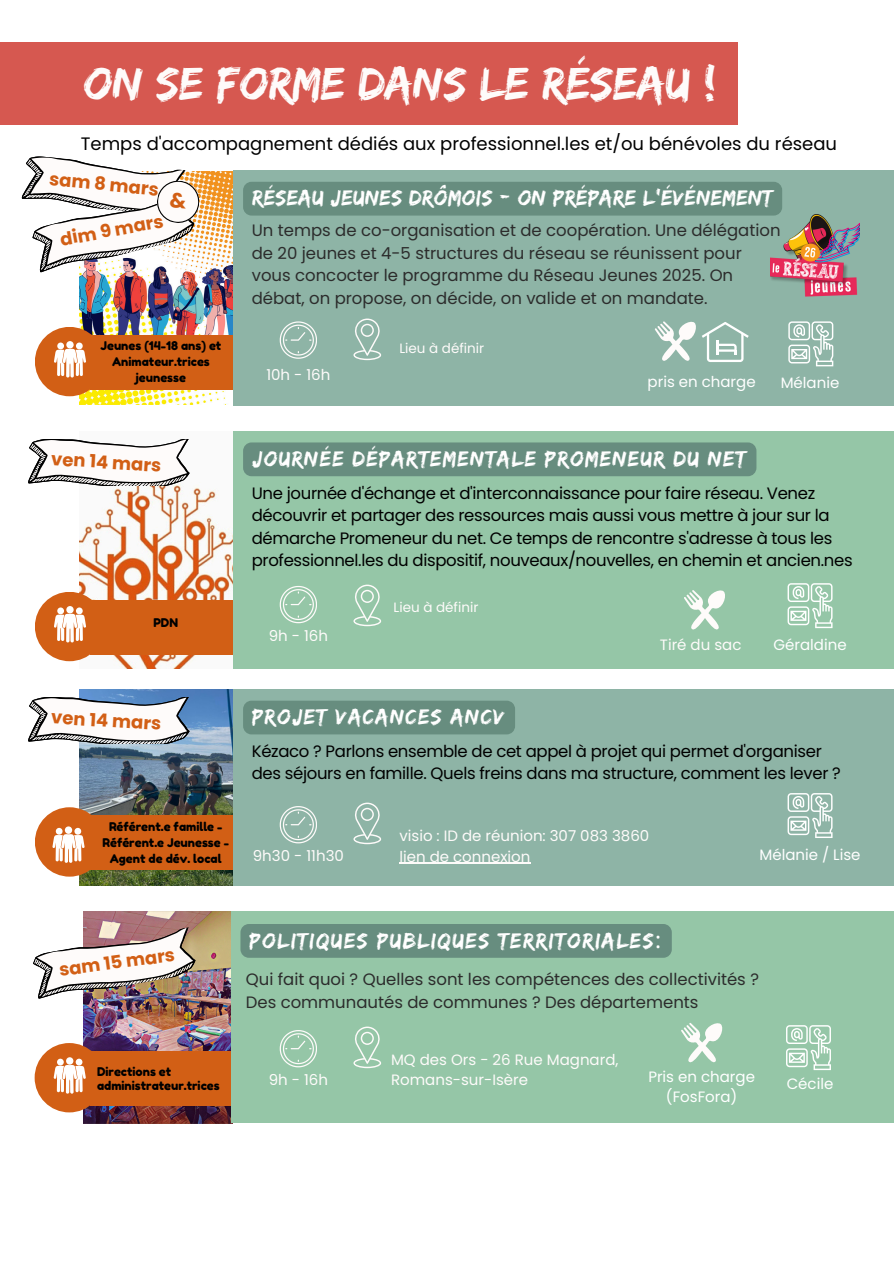
<style>
.page{position:relative;width:894px;height:1264px;background:#fff}
.page>*{position:absolute;margin:0;border:0;box-sizing:border-box;transform-origin:0 0}
.t1{font:48px "Edo";color:#fefbfa}
.t2{font:22.5px "Edo";letter-spacing:.06em;color:#fff}
.t3{font:22.5px "Edo";letter-spacing:.02em;color:#fff}
.t4{font:18px "Poppins";color:#000}
.t5{font:700 18px "Poppins";color:#d25f15}
.t6{font:16.5px/22.5px "Poppins";letter-spacing:-.02em;color:#000}
.t7{font:16.5px/22.5px "Poppins";color:#2c2c2c}
.t8{font:15px/20.2px "Poppins";color:#fefbfa}
.t9{font:15px/20.2px "Poppins";color:#fff;text-align:center}
.t10{font:13.5px "Poppins";color:#fefbfa}
.t11{font:12px/16px "Fredoka One";color:#000;text-align:center}
.s1{font-family:"Noto Sans"}
</style>
<div class="page">
<img style="left:80px;top:172px;width:153px;height:233px">
<div style="left:90px;top:335px;width:148px;height:54px;background:#d25f15"></div>
<img style="left:80px;top:472px;width:153px;height:196px">
<img style="left:80px;top:689px;width:153px;height:196px">
<div style="left:90px;top:600px;width:154px;height:54px;background:#d25f15"></div>
<div style="left:90px;top:815px;width:154px;height:54px;background:#d25f15"></div>
<div style="left:233px;top:170px;width:660px;height:236px;background:#8eb4a6"></div>
<div style="left:233px;top:431px;width:660px;height:238px;background:#95c6a7"></div>
<div style="left:233px;top:689px;width:660px;height:196px;background:#8eb4a6"></div>
<div style="left:35px;top:327px;width:69px;height:69px;background:#d25f15;border-radius:50%"></div>
<div style="left:35px;top:592px;width:69px;height:69px;background:#d25f15;border-radius:50%"></div>
<div style="left:35px;top:807px;width:69px;height:69px;background:#d25f15;border-radius:50%"></div>
<div style="left:66px;top:341px;width:8px;height:7px;background:#fff;border-radius:50%"></div>
<div style="left:57px;top:342px;width:7px;height:7px;background:#fff;border-radius:50%"></div>
<div style="left:76px;top:342px;width:7px;height:7px;background:#fff;border-radius:50%"></div>
<svg style="left:54px;top:348px;width:32px;height:29px"></svg>
<div style="left:66px;top:606px;width:8px;height:7px;background:#fff;border-radius:50%"></div>
<div style="left:57px;top:607px;width:7px;height:7px;background:#fff;border-radius:50%"></div>
<div style="left:76px;top:607px;width:7px;height:7px;background:#fff;border-radius:50%"></div>
<svg style="left:54px;top:613px;width:32px;height:29px"></svg>
<div style="left:65px;top:826px;width:7px;height:8px;background:#fff;border-radius:50%"></div>
<svg style="left:56px;top:827px;width:7px;height:7px"></svg>
<svg style="left:74px;top:827px;width:7px;height:7px"></svg>
<svg style="left:52px;top:834px;width:33px;height:28px"></svg>
<div style="left:0;top:42px;width:737px;height:83px;background:#d65850"></div>
<svg style="left:279px;top:321px;width:38px;height:37px"></svg>
<svg style="left:788px;top:321px;width:45px;height:45px"></svg>
<svg style="left:353px;top:802px;width:28px;height:42px"></svg>
<svg style="left:279px;top:586px;width:38px;height:37px"></svg>
<svg style="left:279px;top:806px;width:38px;height:37px"></svg>
<svg style="left:787px;top:583px;width:45px;height:45px"></svg>
<svg style="left:787px;top:793px;width:45px;height:45px"></svg>
<svg style="left:28px;top:439px;width:161px;height:46px"></svg>
<svg style="left:28px;top:697px;width:161px;height:47px"></svg>
<img style="left:83px;top:911px;width:150px;height:212px">
<div style="left:90px;top:1051px;width:154px;height:54px;background:#d25f15"></div>
<div style="left:35px;top:1043px;width:69px;height:69px;background:#d25f15;border-radius:50%"></div>
<div style="left:66px;top:1057px;width:7px;height:7px;background:#fff;border-radius:50%"></div>
<div style="left:57px;top:1058px;width:7px;height:7px;background:#fff;border-radius:50%"></div>
<div style="left:76px;top:1058px;width:6px;height:7px;background:#fff;border-radius:50%"></div>
<svg style="left:54px;top:1064px;width:32px;height:29px"></svg>
<div style="left:231px;top:911px;width:662px;height:211px;background:#95c6a7"></div>
<img style="left:33px;top:927px;width:165px;height:74px">
<svg style="left:353px;top:1026px;width:28px;height:42px"></svg>
<svg style="left:279px;top:1030px;width:38px;height:37px"></svg>
<svg style="left:681px;top:1023px;width:41px;height:39px"></svg>
<svg style="left:786px;top:1025px;width:44px;height:45px"></svg>
<svg style="left:655px;top:321px;width:40px;height:40px"></svg>
<svg style="left:702px;top:322px;width:46px;height:40px"></svg>
<svg style="left:684px;top:590px;width:40px;height:39px"></svg>
<img style="left:770px;top:215px;width:89px;height:82px">
<svg style="left:353px;top:318px;width:28px;height:42px"></svg>
<svg style="left:353px;top:584px;width:28px;height:42px"></svg>
<div style="left:243px;top:182px;width:539px;height:33px;background:#678d7f;border-radius:8px"></div>
<div style="left:243px;top:442px;width:513px;height:34px;background:#678d7f;border-radius:8px"></div>
<div style="left:243px;top:700px;width:272px;height:34px;background:#678d7f"></div>
<hr style="left:399px;top:862px;width:131px;height:1px;background:#fefbfa">
<div style="left:240px;top:924px;width:431px;height:33px;background:#678d7f;border-radius:8px"></div>
<svg style="left:21px;top:156px;width:179px;height:119px"></svg>
<h5 class="t1" style="left:83px;top:55px;width:634px">ON SE FORME DANS LE RÉSEAU !</h5>
<h3 class="t4" style="left:81px;top:131px;width:757px">Temps d'accompagnement dédiés aux professionnel.les et/ou bénévoles du réseau</h3>
<p class="t5" style="left:50px;top:167px;width:111px;rotate:5deg">sam 8 mars</p>
<h2 class="t5" style="left:58px;top:227px;width:106px;rotate:-10deg">dim 9 mars</h2>
<p class="t11" style="left:100px;top:338px;width:122px">Jeunes (14-18 ans) et<br>Animateur.trices jeunesse</p>
<p class="t5" style="left:52px;top:446px;width:112px;rotate:4deg">ven 14 mars</p>
<p class="t11" style="left:153px;top:614px;width:26px">PDN</p>
<h5 class="t3" style="left:252px;top:185px;width:522px">RÉSEAU JEUNES DRÔMOIS - ON PRÉPARE L'ÉVÉNEMENT</h5>
<h1 class="t7" style="left:252px;top:219px;width:530px">Un temps de co-organisation et de coopération. Une délégation de 20 jeunes et 4-5 structures du réseau se réunissent pour vous concocter le programme du Réseau Jeunes 2025. On débat, on propose, on décide, on valide et on mandate.</h1>
<p class="t8" style="left:266px;top:364px;width:65px">10h - 16h</p>
<p class="t10" style="left:399px;top:338px;width:86px">Lieu à définir</p>
<p class="t9" style="left:647px;top:372px;width:110px">pris en charge</p>
<h5 class="t2" style="left:252px;top:446px;width:495px">JOURNÉE DÉPARTEMENTALE PROMENEUR DU NET</h5>
<h4 class="t9" style="left:780px;top:373px;width:60px">Mélanie</h4>
<h4 class="t6" style="left:252px;top:481px;width:602px">Une journée d'échange et d'interconnaissance pour faire réseau. Venez découvrir et partager des ressources mais aussi vous mettre à jour sur la démarche Promeneur du net. Ce temps de rencontre s'adresse à tous les professionnel.les du dispositif, nouveaux/nouvelles, en chemin et ancien.nes</h4>
<h3 class="t8" style="left:269px;top:625px;width:61px">9h - 16h</h3>
<h3 class="t10" style="left:393px;top:597px;width:86px">Lieu à définir</h3>
<p class="t8" style="left:659px;top:634px;width:83px">Tiré du sac</p>
<p class="t9" style="left:773px;top:634px;width:75px">Géraldine</p>
<h2 class="t5" style="left:52px;top:704px;width:112px;rotate:4deg">ven 14 mars</h2>
<p class="t11" style="left:102px;top:818px;width:128px">Référent.e famille -<br>Référent.e Jeunesse -<br>Agent de dév. local</p>
<h5 class="t2" style="left:252px;top:704px;width:254px">PROJET VACANCES ANCV</h5>
<p class="t6" style="left:252px;top:740px;width:590px">Kézaco ? Parlons ensemble de cet appel à projet qui permet d'organiser des séjours en famille. Quels freins dans ma structure, comment les lever ?</p>
<p class="t8" style="left:399px;top:825px;width:251px">visio : ID de réunion: 307 083 3860</p>
<p class="t8" style="left:253px;top:845px;width:93px">9h30 - 11h30</p>
<p class="t8" style="left:399px;top:846px;width:132px">lien de connexion</p>
<p class="t9" style="left:759px;top:844px;width:103px">Mélanie / Lise</p>
<h5 class="t5" style="left:57px;top:957px;width:118px;rotate:-8deg">sam 15 mars</h5>
<p class="t2" style="left:249px;top:927px;width:413px">POLITIQUES PUBLIQUES TERRITORIALES<span class="s1">:</span></p>
<h5 class="t7" style="left:246px;top:968px;width:514px">Qui fait quoi ? Quelles sont les compétences des collectivités ?<br>Des communautés de communes ? Des départements</h5>
<h5 class="t8" style="left:391px;top:1049px;width:229px">MQ des Ors - 26 Rue Magnard,<br>Romans-sur-Isère</h5>
<p class="t11" style="left:97px;top:1064px;width:124px;line-height:14px;text-align:left">Directions et administrateur.trices</p>
<h5 class="t9" style="left:648px;top:1066px;width:108px">Pris en charge (FosFora)</h5>
<p class="t8" style="left:269px;top:1069px;width:61px">9h - 16h</p>
<h4 class="t9" style="left:786px;top:1073px;width:48px">Cécile</h4>
</div>
